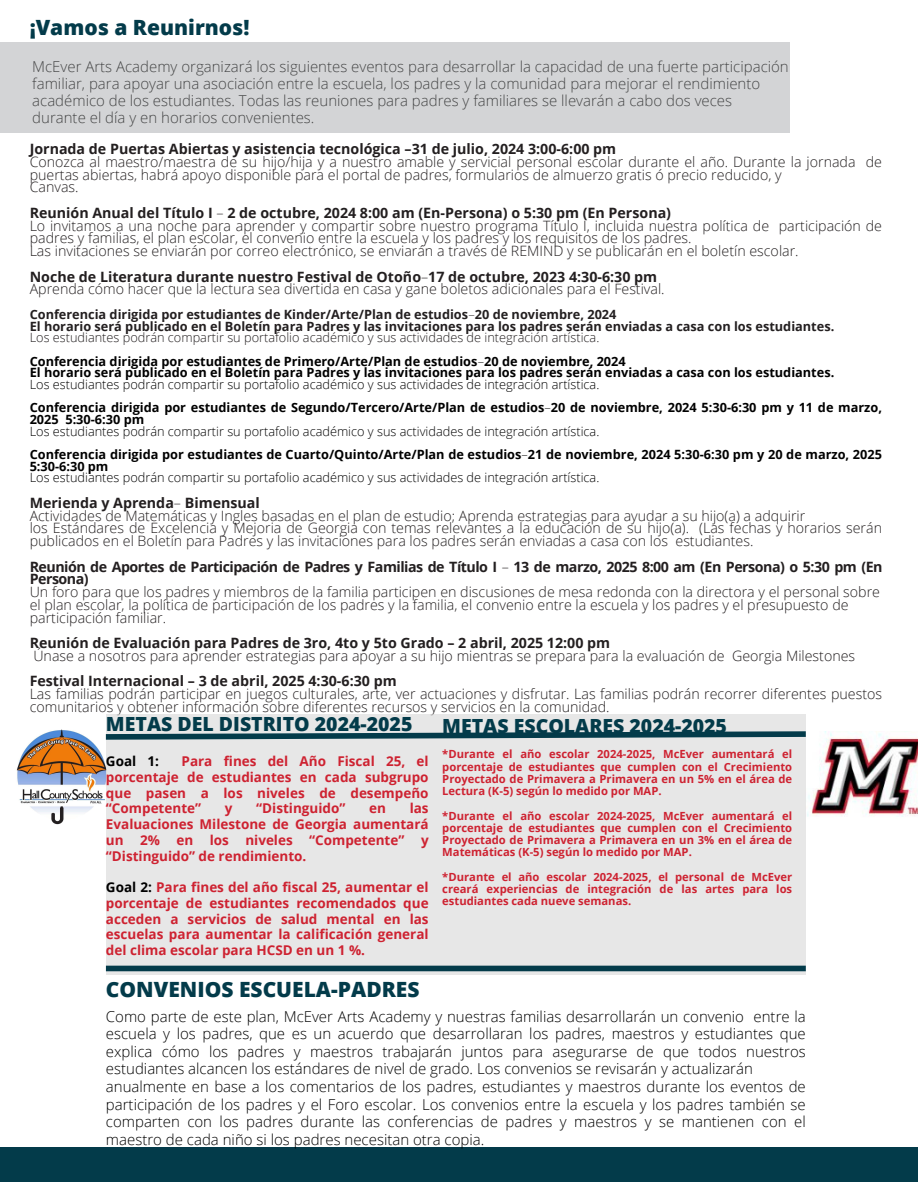
<style>
.page{position:relative;width:918px;height:1188px;background:#fff}
.page>*{position:absolute;margin:0;border:0;box-sizing:border-box;transform-origin:0 0}
.t1{font:800 21px "Open Sans";color:#033b4a}
.t2{font:800 19.5px "Open Sans";color:#033b4a}
.t3{font:300 15px/17.7px "Open Sans";color:#000}
.t4{font:300 14.25px/12.8px "Open Sans";color:#231f20}
.t5{font:700 14.25px "Open Sans";color:#231f20}
.t6{font:700 13.5px/15.8px "Open Sans";color:#ce2231;text-align:justify}
.t7{font:700 13.5px "Open Sans";color:#000}
.t8{font:700 12.75px/11.7px "Open Sans";color:#000}
.t9{font:700 12.75px/11.7px "Open Sans";color:#231f20}
.t10{font:700 11.25px/12.3px "Open Sans";color:#ce2231;text-align:justify}
.s1{font-weight:700}
.s2{font-weight:300}
.s3{color:#000}
</style>
<div class="page">
<img style="left:16px;top:729px;width:90px;height:95px">
<img style="left:807px;top:731px;width:111px;height:86px">
<div style="left:106px;top:714px;width:700px;height:260px;background:#e7e7e7"></div>
<div style="left:0;top:1148px;width:918px;height:34px;background:#033b4a"></div>
<svg style="left:100px;top:729px;width:711px;height:14px"></svg>
<div style="left:106px;top:966px;width:700px;height:5px;background:#033b4a"></div>
<div style="left:0;top:42px;width:790px;height:90px;background:#d3d4d6"></div>
<h2 class="t1" style="left:30px;top:13px;width:221px">¡Vamos a Reunirnos!</h2>
<p class="t3" style="left:32px;top:58px;width:758px;line-height:16.8px">McEver Arts Academy organizará los siguientes eventos para desarrollar la capacidad de una fuerte participación familiar, para apoyar una asociación entre la escuela, los padres y la comunidad para mejorar el rendimiento académico de los estudiantes. Todas las reuniones para padres y familiares se llevarán a cabo dos veces durante el día y en horarios convenientes.</p>
<h4 class="t4" style="left:30px;top:142px;width:854px"><span class="s1">Jornada de Puertas Abiertas y asistencia tecnológica –31 de julio, 2024 3:00-6:00 pm<br></span>Conozca al maestro/maestra de su hijo/hija y a nuestro amable y servicial personal escolar durante el año. Durante la jornada de puertas abiertas, habrá apoyo disponible para el portal de padres, formularios de almuerzo gratis ó precio reducido, y<br>Canvas.</h4>
<p class="t5" style="left:30px;top:203px;width:643px">Reunión Anual del Título I <span class="s2">–</span> 2 de octubre, 2024 8:00 am (En-Persona) o 5:30 pm (En Persona)</p>
<h4 class="t4" style="left:30px;top:219px;width:854px">Lo invitamos a una noche para aprender y compartir sobre nuestro programa Título I, incluida nuestra política de participación de padres y familias, el plan escolar, el convenio entre la escuela y los padres y los requisitos de los padres.</h4>
<p class="t4" style="left:30px;top:238px;width:771px;line-height:25.5px">Las invitaciones se enviarán por correo electrónico, se enviarán a través de REMIND y se publicarán en el boletín escolar.<br><span class="s1">Noche de Literatura durante nuestro Festival de Otoño</span>–<span class="s1">17 de octubre, 2023 4:30-6:30 pm</span></p>
<h4 class="t4" style="left:30px;top:282px;width:636px">Aprenda cómo hacer que la lectura sea divertida en casa y gane boletos adicionales para el Festival.</h4>
<h4 class="t9" style="left:30px;top:308px;width:588px">Conferencia dirigida por estudiantes de Kinder/Arte/Plan de estudios<span class="s2">–</span>20 de noviembre, 2024</h4>
<h5 class="t9" style="left:30px;top:320px;width:806px">El horario será publicado en el Boletín para Padres y las invitaciones para los padres serán enviadas a casa con los estudiantes.<br><span class="s2">Los estudiantes podrán compartir su portafolio académico y sus actividades de integración artística.</span></h5>
<h5 class="t8" style="left:30px;top:355px;width:598px">Conferencia dirigida por estudiantes de Primero/Arte/Plan de estudios<span class="s2">–</span>20 de noviembre, 2024</h5>
<p class="t8" style="left:30px;top:366px;width:806px">El horario será publicado en el Boletín para Padres y las invitaciones para los padres serán enviadas a casa con los estudiantes.<br><span class="s2">Los estudiantes podrán compartir su portafolio académico y sus actividades de integración artística.</span></p>
<h5 class="t8" style="left:30px;top:402px;width:854px">Conferencia dirigida por estudiantes de Segundo/Tercero/Arte/Plan de estudios<span class="s2">–</span>20 de noviembre, 2024 5:30-6:30 pm y 11 de marzo,<br>2025 5:30-6:30 pm<br><span class="s2">Los estudiantes podrán compartir su portafolio académico y sus actividades de integración artística.</span></h5>
<h5 class="t8" style="left:30px;top:448px;width:854px">Conferencia dirigida por estudiantes de Cuarto/Quinto/Arte/Plan de estudios<span class="s2">–</span>21 de noviembre, 2024 5:30-6:30 pm y 20 de marzo, 2025<br>5:30-6:30 pm<br><span class="s2">Los estudiantes podrán compartir su portafolio académico y sus actividades de integración artística.</span></h5>
<h5 class="t5" style="left:30px;top:493px;width:232px">Merienda y Aprenda<span class="s2">–</span> Bimensual</h5>
<h5 class="t4" style="left:30px;top:509px;width:854px">Actividades de Matemáticas y Ingles basadas en el plan de estudio; Aprenda estrategias para ayudar a su hijo(a) a adquirir<br>los Estándares de Excelencia y Mejoria de Georgia con temas relevantes a la educación de su hijo(a). (Las fechas y horarios serán publicados en el Boletín para Padres y las invitaciones para los padres serán enviadas a casa con los estudiantes.</h5>
<p class="t4" style="left:30px;top:560px;width:854px"><span class="s1">Reunión de Aportes de Participación de Padres y Familias de Título I</span> – <span class="s1">13 de marzo, 2025 8:00 am (En Persona) o 5:30 pm (En Persona)<br></span>Un foro para que los padres y miembros de la familia participen en discusiones de mesa redonda con la directora y el personal sobre el plan escolar, la política de participación de los padres y la familia, el convenio entre la escuela y los padres y el presupuesto de participación familiar.</p>
<h4 class="t4" style="left:30px;top:636px;width:827px"><span class="s1">Reunión de Evaluación para Padres de 3ro, 4to y 5to Grado – 2 abril, 2025 12:00 pm<br></span>Únase a nosotros para aprender estrategias para apoyar a su hijo mientras se prepara para la evaluación de Georgia Milestones</h4>
<h4 class="t5" style="left:30px;top:671px;width:369px">Festival Internacional – 3 de abril, 2025 4:30-6:30 pm</h4>
<h4 class="t4" style="left:30px;top:687px;width:854px">Las familias podrán participar en juegos culturales, arte, ver actuaciones y disfrutar. Las familias podrán recorrer diferentes puestos comunitarios y obtener información sobre diferentes recursos y servicios en la comunidad.</h4>
<h4 class="t2" style="left:442px;top:712px;width:286px">METAS ESCOLARES 2024-2025</h4>
<h1 class="t10" style="left:442px;top:748px;width:351px">*Durante el año escolar 2024-2025, McEver aumentará el porcentaje de estudiantes que cumplen con el Crecimiento Proyectado de Primavera a Primavera en un 5% en el área de Lectura (K-5) según lo medido por MAP.</h1>
<h3 class="t10" style="left:442px;top:809px;width:351px">*Durante el año escolar 2024-2025, McEver aumentará el porcentaje de estudiantes que cumplen con el Crecimiento Proyectado de Primavera a Primavera en un 3% en el área de Matemáticas (K-5) según lo medido por MAP.</h3>
<h1 class="t10" style="left:442px;top:870px;width:351px">*Durante el año escolar 2024-2025, el personal de McEver creará experiencias de integración de las artes para los estudiantes cada nueve semanas.</h1>
<p class="t2" style="left:106px;top:710px;width:308px">METAS DEL DISTRITO 2024-2025</p>
<p class="t7" style="left:106px;top:752px;width:55px">Goal 1:</p>
<p class="t6" style="left:106px;top:753px;width:324px;text-indent:76px">Para fines del Año Fiscal 25, el porcentaje de estudiantes en cada subgrupo que pasen a los niveles de desempeño “Competente”</p>
<p class="t6" style="left:106px;top:800px;width:324px;text-indent:304px">las Evaluaciones Milestone de Georgia aumentará un 2% en los niveles “Competente” y “Distinguido” de rendimiento.</p>
<p class="t6" style="left:106px;top:879px;width:324px"><span class="s3">Goal 2:</span> Para fines del año fiscal 25, aumentar el porcentaje de estudiantes recomendados que acceden a servicios de salud mental en las escuelas para aumentar la calificación general del clima escolar para HCSD en un 1 %.</p>
<p class="t1" style="left:106px;top:974px;width:315px">CONVENIOS ESCUELA-PADRES</p>
<p class="t3" style="left:106px;top:1007px;width:701px">Como parte de este plan, McEver Arts Academy y nuestras familias desarrollarán un convenio entre la escuela y los padres, que es un acuerdo que desarrollaran los padres, maestros y estudiantes que explica cómo los padres y maestros trabajarán juntos para asegurarse de que todos nuestros estudiantes alcancen los estándares de nivel de grado. Los convenios se revisarán y actualizarán anualmente en base a los comentarios de los padres, estudiantes y maestros durante los eventos de participación de los padres y el Foro escolar. Los convenios entre la escuela y los padres también se comparten con los padres durante las conferencias de padres y maestros y se mantienen con el maestro de cada niño si los padres necesitan otra copia.</p>
<p class="t6" style="left:225px;top:800px;width:9px">y</p>
<p class="t6" style="left:256px;top:800px;width:91px">“Distinguido”</p>
<p class="t6" style="left:369px;top:800px;width:18px">en</p>
</div>
